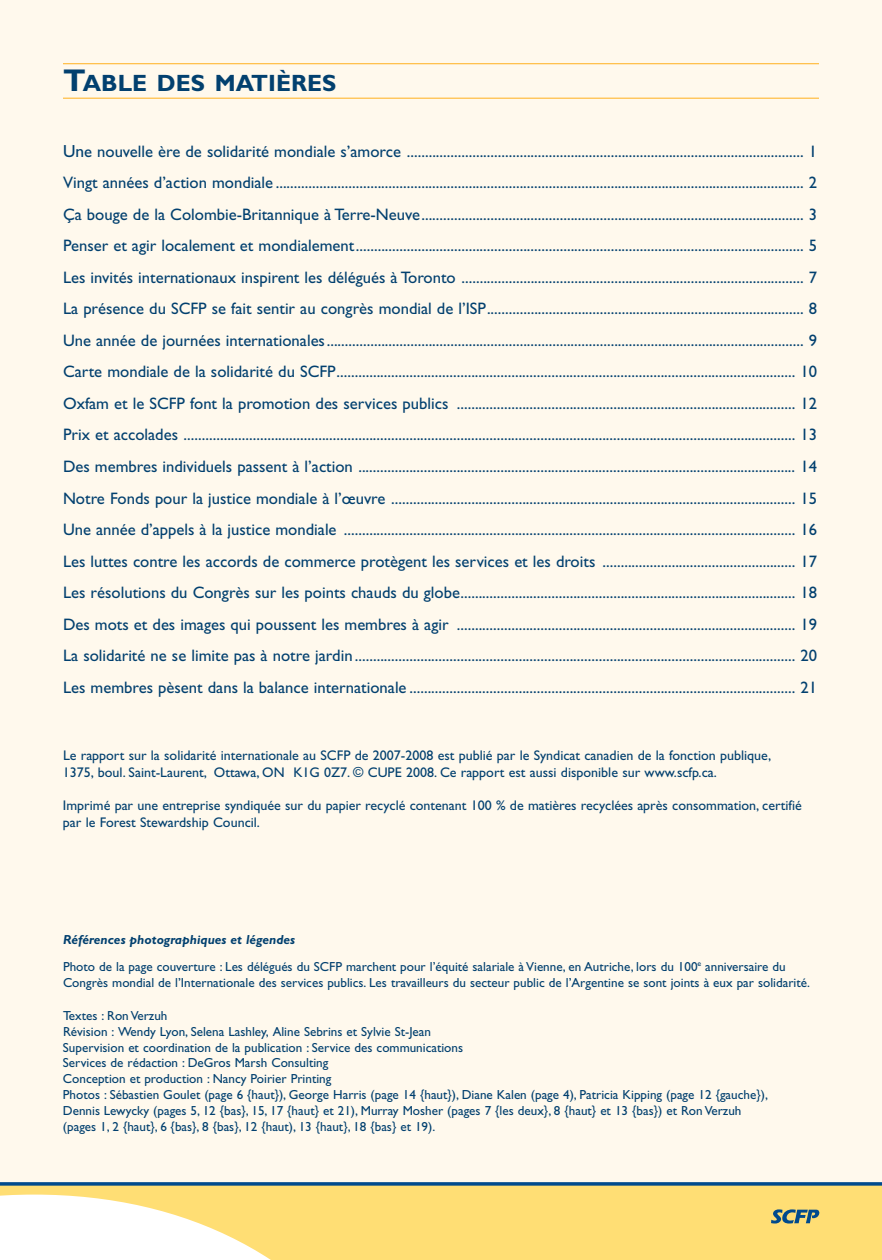
<style>
.page{position:relative;width:882px;height:1260px;background:#fff9ed}
.page>*{position:absolute;margin:0;border:0;box-sizing:border-box;transform-origin:0 0}
.t1{font:700 23.62px "Gill Sans";color:#02406f}
.t2{font:16.62px/31.5px "Gill Sans";color:#02406f;text-align:justify}
.t3{font:14px/17px "Gill Sans";color:#02406f}
.t4{font:13.12px/15.8px "Gill Sans";color:#02406f}
.s1{font-size:31.5px}
.s2{font-size:17.5px}
.s3{font-weight:700;font-style:italic}
</style>
<div class="page">
<div style="left:0;top:1184px;width:882px;height:76px;background:#ffde74"></div>
<svg style="left:0;top:1195px;width:271px;height:65px"></svg>
<svg style="left:0;top:1182px;width:882px;height:4px"></svg>
<svg style="left:771px;top:1209px;width:48px;height:15px"></svg>
<hr style="left:63px;top:63px;width:756px;height:1px;background:#ffc14e">
<hr style="left:63px;top:98px;width:756px;height:1px;background:#ffc14e">
<h1 class="t1" style="left:63px;top:74px;width:275px"><span class="s1">T</span>ABLE DES MATIÈRES</h1>
<p class="t2" style="left:63px;top:137px;width:756px"><span class="s2">Un</span>e nouvelle ère de solidarité mondiale s’amorce ............................................................................................................. 1<br>Vingt années d’action mondiale ................................................................................................................................................. 2<br>Ça bouge de la Colombie-Britannique à Terre-Neuve......................................................................................................... 3<br>Penser et agir localement et mondialement........................................................................................................................... 5<br>Les invités internationaux inspirent les délégués à Toronto .............................................................................................. 7<br>La présence du SCFP se fait sentir au congrès mondial de l’ISP....................................................................................... 8<br>Une année de journées internationales................................................................................................................................... 9<br>Carte mondiale de la solidarité du SCFP.............................................................................................................................. 10<br>Oxfam et le SCFP font la promotion des services publics ............................................................................................. 12<br>Prix et accolades ........................................................................................................................................................................ 13<br>Des membres individuels passent à l’action ........................................................................................................................ 14<br>Notre Fonds pour la justice mondiale à l’œuvre ............................................................................................................... 15<br>Une année d’appels à la justice mondiale ............................................................................................................................ 16<br>Les luttes contre les accords de commerce protègent les services et les droits ..................................................... 17<br>Les résolutions du Congrès sur les points chauds du globe............................................................................................ 18<br>Des mots et des images qui poussent les membres à agir ............................................................................................. 19<br>La solidarité ne se limite pas à notre jardin......................................................................................................................... 20<br>Les membres pèsent dans la balance internationale .......................................................................................................... 21</p>
<p class="t3" style="left:63px;top:748px;width:710px">Le rapport sur la solidarité internationale au SCFP de 2007-2008 est publié par le Syndicat canadien de la fonction publique,<br>1375, boul. Saint-Laurent, Ottawa, ON K1G 0Z7. © CUPE 2008. Ce rapport est aussi disponible sur www.scfp.ca.</p>
<p class="t3" style="left:63px;top:798px;width:740px">Imprimé par une entreprise syndiquée sur du papier recyclé contenant 100 % de matières recyclées après consommation, certifié par le Forest Stewardship Council.</p>
<p class="t4" style="left:63px;top:927px;width:724px;line-height:26.9px"><span class="s3">Références photographiques et légendes<br></span>Photo de la page couverture : Les délégués du SCFP marchent pour l’équité salariale à Vienne, en Autriche, lors du 100<sup>e</sup> anniversaire du</p>
<p class="t4" style="left:63px;top:976px;width:749px">Congrès mondial de l’Internationale des services publics. Les travailleurs du secteur public de l’Argentine se sont joints à eux par solidarité.</p>
<p class="t4" style="left:63px;top:1009px;width:706px">Textes : Ron Verzuh<br>Révision : Wendy Lyon, Selena Lashley, Aline Sebrins et Sylvie St-Jean<br>Supervision et coordination de la publication : Service des communications<br>Services de rédaction : DeGros Marsh Consulting<br>Conception et production : Nancy Poirier Printing<br>Photos : Sébastien Goulet (page 6 {haut}), George Harris (page 14 {haut}), Diane Kalen (page 4), Patricia Kipping (page 12 {gauche}), Dennis Lewycky (pages 5, 12 {bas}, 15, 17 {haut} et 21), Murray Mosher (pages 7 {les deux}, 8 {haut} et 13 {bas}) et Ron Verzuh (pages 1, 2 {haut}, 6 {bas}, 8 {bas}, 12 {haut), 13 {haut}, 18 {bas} et 19).</p>
</div>
